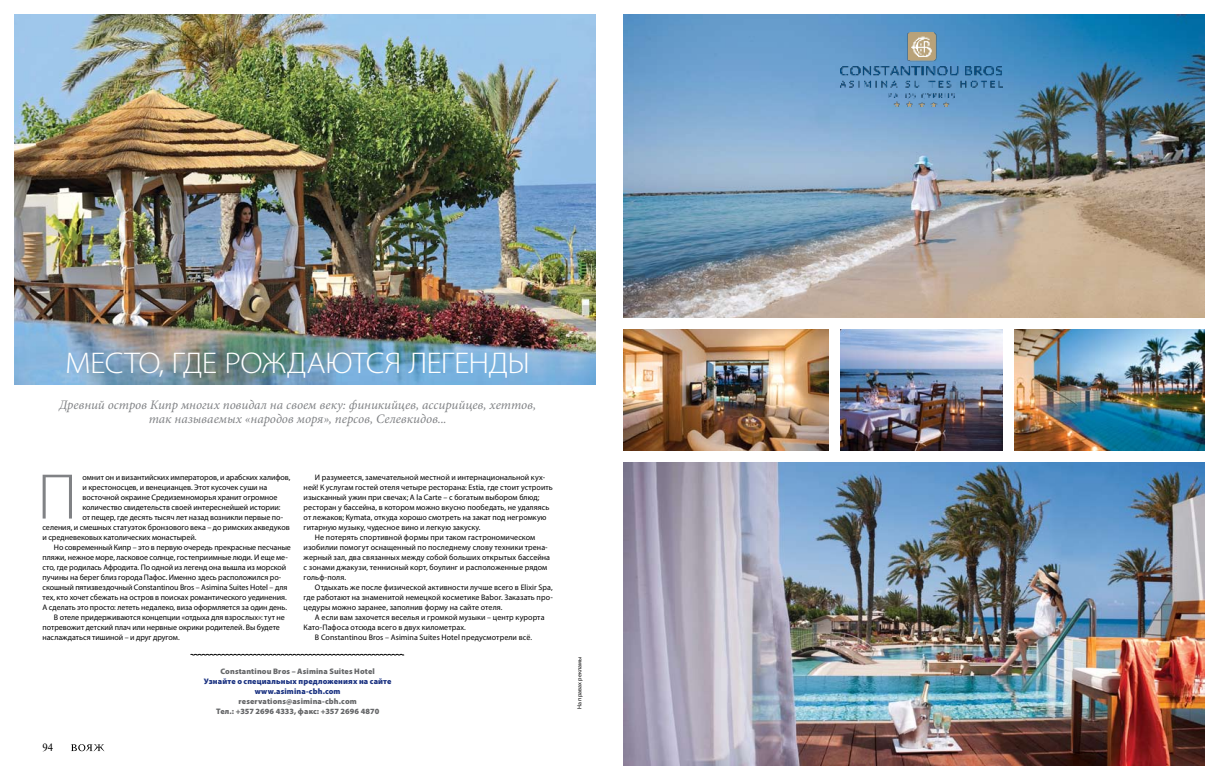
<style>
.page{position:relative;width:1219px;height:780px;background:#fff}
.page>*{position:absolute;margin:0;border:0;box-sizing:border-box;transform-origin:0 0}
.t1{font:300 65px "Myriad Pro";color:#808285}
.t2{font:300 30px "Myriad Pro";letter-spacing:-.025em;color:#fff;scale:1.1 1}
.t3{font:italic 13px/14px "Minion Pro";letter-spacing:-.005em;color:#808285;text-align:center}
.t4{font:10px "Newton C";color:#000}
.t5{font:8px "Myriad Pro";color:#000}
.t6{font:900 8px/10px "Myriad Pro";letter-spacing:.015em;color:#656668;text-align:center}
.t7{font:900 8px/10px "Myriad Pro";letter-spacing:.02em;color:#1a3281;text-align:center}
.t8{font:6px "Myriad Pro";letter-spacing:.02em;color:#000}
</style>
<div class="page">
<svg style="left:71px;top:744px;width:33px;height:7px"></svg>
<img style="left:14px;top:14px;width:581px;height:370px">
<img style="left:1014px;top:330px;width:190px;height:120px">
<img style="left:840px;top:330px;width:162px;height:120px">
<img style="left:624px;top:14px;width:580px;height:304px">
<img style="left:624px;top:462px;width:580px;height:303px">
<img style="left:624px;top:330px;width:204px;height:120px">
<svg style="left:190px;top:653px;width:214px;height:2px"></svg>
<img style="left:840px;top:32px;width:162px;height:75px">
<h2 class="t2" style="left:65px;top:344px;width:424px">место, где рождаются легенды</h2>
<h3 class="t3" style="left:59px;top:397px;width:479px">Древний остров Кипр многих повидал на своем веку: финикийцев, ассирийцев, хеттов, так называемых «народов моря», персов, селевкидов...</h3>
<p class="t5" style="left:82px;top:472px;width:210px">омнит он и византийских императоров, и арабских халифов,</p>
<p class="t5" style="left:82px;top:482px;width:186px">и крестоносцев, и венецианцев. Этот кусочек суши на</p>
<p class="t5" style="left:82px;top:492px;width:197px">восточной окраине Средиземноморья хранит огромное</p>
<p class="t5" style="left:82px;top:502px;width:199px">количество свидетельств своей интереснейшей истории:</p>
<p class="t5" style="left:82px;top:512px;width:202px">от пещер, где десять тысяч лет назад возникли первые по-</p>
<p class="t5" style="left:43px;top:522px;width:249px">селения, и смешных статуэток бронзового века – до римских акведуков</p>
<p class="t5" style="left:43px;top:532px;width:156px">и средневековых католических монастырей.</p>
<p class="t5" style="left:54px;top:542px;width:239px">Но современный Кипр – это в первую очередь прекрасные песчаные</p>
<p class="t5" style="left:43px;top:552px;width:247px">пляжи, нежное море, ласковое солнце, гостеприимные люди. И еще ме-</p>
<p class="t5" style="left:43px;top:562px;width:245px">сто, где родилась Афродита. По одной из легенд она вышла из морской</p>
<p class="t5" style="left:43px;top:572px;width:240px">пучины на берег близ города Пафос. Именно здесь расположился ро-</p>
<p class="t5" style="left:43px;top:582px;width:246px">скошный пятизвездочный Constantinou Bros – Asimina Suites Hotel – для</p>
<p class="t5" style="left:43px;top:592px;width:246px">тех, кто хочет сбежать на остров в поисках романтического уединения.</p>
<p class="t5" style="left:43px;top:602px;width:246px">А сделать это просто: лететь недалеко, виза оформляется за один день.</p>
<p class="t5" style="left:54px;top:612px;width:233px">В отеле придерживаются концепции «отдыха для взрослых»: тут не</p>
<p class="t5" style="left:43px;top:622px;width:239px">потревожит детский плач или нервные окрики родителей. Вы будете</p>
<p class="t5" style="left:43px;top:632px;width:139px">наслаждаться тишиной – и друг другом.</p>
<h1 class="t1" style="left:37px;top:457px;width:42px">П</h1>
<p class="t5" style="left:315px;top:472px;width:232px">И разумеется, замечательной местной и интернациональной кух-</p>
<p class="t5" style="left:304px;top:482px;width:251px">ней! К услугам гостей отеля четыре ресторана: Estia, где стоит устроить</p>
<p class="t5" style="left:304px;top:492px;width:237px">изысканный ужин при свечах; A la Carte – с богатым выбором блюд;</p>
<p class="t5" style="left:304px;top:502px;width:247px">ресторан у бассейна, в котором можно вкусно пообедать, не удаляясь</p>
<p class="t5" style="left:304px;top:512px;width:244px">от лежаков; Kymata, откуда хорошо смотреть на закат под негромкую</p>
<p class="t5" style="left:304px;top:522px;width:178px">гитарную музыку, чудесное вино и легкую закуску.</p>
<p class="t5" style="left:315px;top:532px;width:222px">Не потерять спортивной формы при таком гастрономическом</p>
<p class="t5" style="left:304px;top:542px;width:246px">изобилии помогут оснащенный по последнему слову техники трена-</p>
<p class="t5" style="left:304px;top:552px;width:248px">жерный зал, два связанных между собой больших открытых бассейна</p>
<p class="t5" style="left:304px;top:562px;width:245px">с зонами джакузи, теннисный корт, боулинг и расположенные рядом</p>
<p class="t5" style="left:304px;top:572px;width:44px">гольф-поля.</p>
<p class="t5" style="left:315px;top:582px;width:239px">Отдыхать же после физической активности лучше всего в Elixir Spa,</p>
<p class="t5" style="left:304px;top:592px;width:251px">где работают на знаменитой немецкой косметике Babor. Заказать про-</p>
<p class="t5" style="left:304px;top:602px;width:200px">цедуры можно заранее, заполнив форму на сайте отеля.</p>
<p class="t5" style="left:315px;top:612px;width:231px">А если вам захочется веселья и громкой музыки – центр курорта</p>
<p class="t5" style="left:304px;top:622px;width:164px">Като-Пафоса отсюда всего в двух километрах.</p>
<p class="t5" style="left:315px;top:632px;width:218px">В Constantinou Bros – Asimina Suites Hotel предусмотрели всё.</p>
<p class="t4" style="left:42px;top:741px;width:12px">94</p>
<p class="t6" style="left:220px;top:666px;width:156px">Constantinou Bros – Asimina Suites Hotel</p>
<p class="t7" style="left:204px;top:676px;width:189px">Узнайте о специальных предложениях на сайте www.asimina-cbh.com</p>
<p class="t6" style="left:216px;top:696px;width:165px">reservations@asimina-cbh.com<br>Тел.: +357 2696 4333, факс: +357 2696 4870</p>
<p class="t8" style="left:576px;top:709px;width:54px;rotate:-90deg">на правах рекламы</p>
</div>
